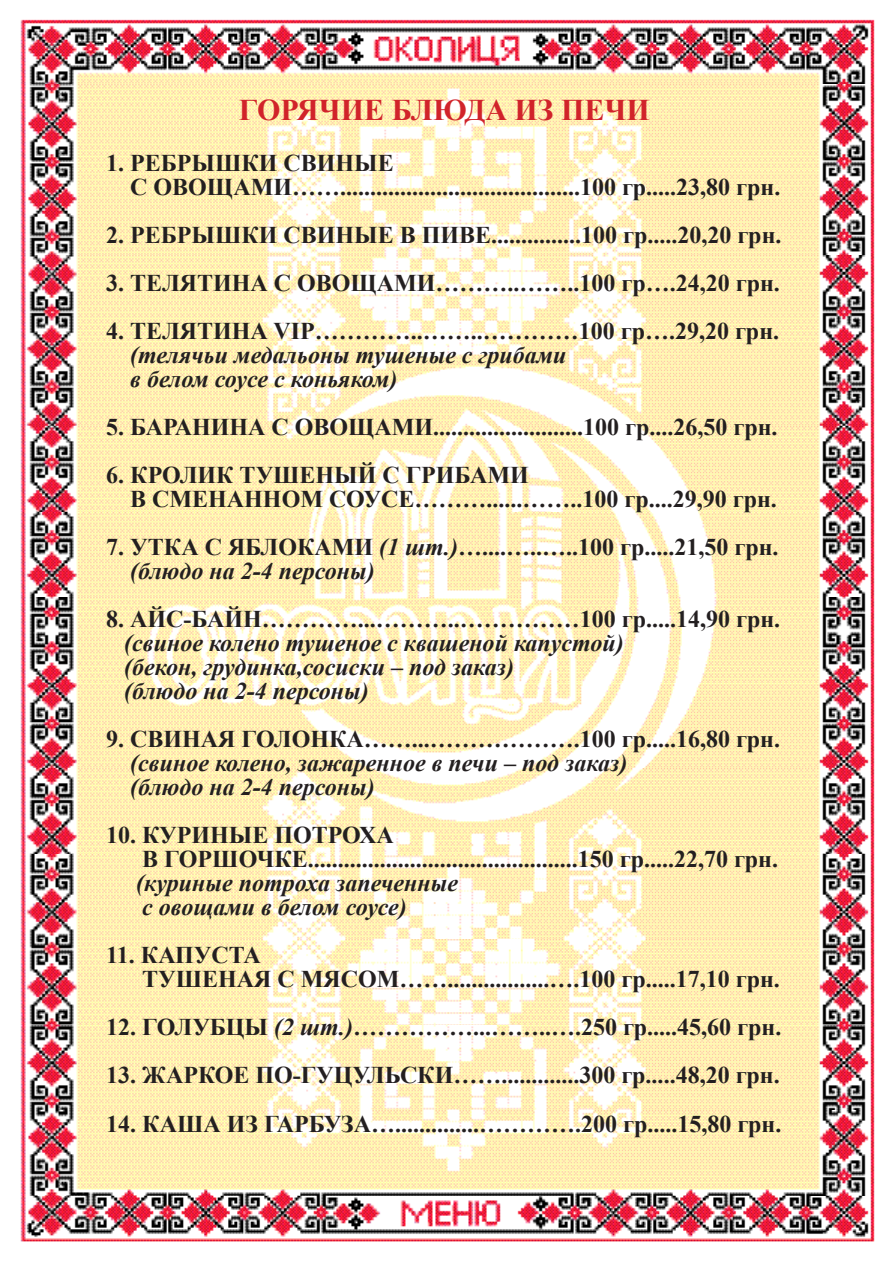
<style>
.page{position:relative;width:893px;height:1263px;background:#fff}
.page>*{position:absolute;margin:0;border:0;box-sizing:border-box;transform-origin:0 0}
.t1{font:700 30px "Times New Roman";color:#d1232a}
.t2{font:700 24px "Times New Roman";color:#231f20}
.t3{font:italic 700 24px "Times New Roman";color:#231f20}
.s1{font-style:italic}
</style>
<div class="page">
<img style="left:20px;top:19px;width:855px;height:1223px">
<p class="t1" style="left:239px;top:89px;width:413px">ГОРЯЧИЕ БЛЮДА ИЗ ПЕЧИ</p>
<p class="t2" style="left:106px;top:146px;width:289px">1. РЕБРЫШКИ СВИНЫЕ</p>
<p class="t2" style="left:130px;top:170px;width:651px">С ОВОЩАМИ……........................................100 гр.....23,80 грн.</p>
<p class="t2" style="left:106px;top:218px;width:677px">2. РЕБРЫШКИ СВИНЫЕ В ПИВЕ...............100 гр.....20,20 грн.</p>
<p class="t2" style="left:106px;top:266px;width:675px">3. ТЕЛЯТИНА С ОВОЩАМИ………..……..100 гр….24,20 грн.</p>
<p class="t2" style="left:106px;top:314px;width:674px">4. ТЕЛЯТИНА VIP…………..……..…………100 гр….29,20 грн.</p>
<p class="t3" style="left:130px;top:338px;width:438px">(телячьи медальоны тушеные с грибами</p>
<p class="t3" style="left:130px;top:362px;width:269px">в белом соусе с коньяком)</p>
<p class="t2" style="left:106px;top:410px;width:673px">5. БАРАНИНА С ОВОЩАМИ.........................100 гр....26,50 грн.</p>
<p class="t2" style="left:106px;top:458px;width:424px">6. КРОЛИК ТУШЕНЫЙ С ГРИБАМИ</p>
<p class="t2" style="left:130px;top:482px;width:648px">В СМЕНАННОМ СОУСЕ………......……..100 гр....29,90 грн.</p>
<p class="t2" style="left:106px;top:530px;width:674px">7. УТКА С ЯБЛОКАМИ <span class="s1">(1 шт.)</span>…....…..…..100 гр.....21,50 грн.</p>
<p class="t3" style="left:130px;top:554px;width:246px">(блюдо на 2-4 персоны)</p>
<p class="t2" style="left:106px;top:602px;width:675px">8. АЙС-БАЙН…………...………..……………100 гр.....14,90 грн.</p>
<p class="t3" style="left:124px;top:626px;width:501px">(свиное колено тушеное с квашеной капустой)</p>
<p class="t3" style="left:124px;top:650px;width:391px">(бекон, грудинка,сосиски – под заказ)</p>
<p class="t3" style="left:124px;top:674px;width:246px">(блюдо на 2-4 персоны)</p>
<p class="t2" style="left:106px;top:722px;width:675px">9. СВИНАЯ ГОЛОНКА……...……………….100 гр.....16,80 грн.</p>
<p class="t3" style="left:130px;top:746px;width:499px">(свиное колено, зажаренное в печи – под заказ)</p>
<p class="t3" style="left:130px;top:770px;width:246px">(блюдо на 2-4 персоны)</p>
<p class="t2" style="left:106px;top:818px;width:289px">10. КУРИНЫЕ ПОТРОХА</p>
<p class="t2" style="left:142px;top:842px;width:637px">В ГОРШОЧКЕ.............................................150 гр.....22,70 грн.</p>
<p class="t3" style="left:136px;top:866px;width:323px">(куриные потроха запеченные</p>
<p class="t3" style="left:142px;top:890px;width:266px">с овощами в белом соусе)</p>
<p class="t2" style="left:106px;top:938px;width:156px">11. КАПУСТА</p>
<p class="t2" style="left:142px;top:962px;width:639px">ТУШЕНАЯ С МЯСОМ…….................….100 гр.....17,10 грн.</p>
<p class="t2" style="left:106px;top:1010px;width:676px">12. ГОЛУБЦЫ <span class="s1">(2 шт.)</span>……………...……..….250 гр.....45,60 грн.</p>
<p class="t2" style="left:106px;top:1058px;width:675px">13. ЖАРКОЕ ПО-ГУЦУЛЬСКИ…….............300 гр.....48,20 грн.</p>
<p class="t2" style="left:106px;top:1108px;width:677px">14. КАША ИЗ ГАРБУЗА…..............………….200 гр.....15,80 грн.</p>
</div>
